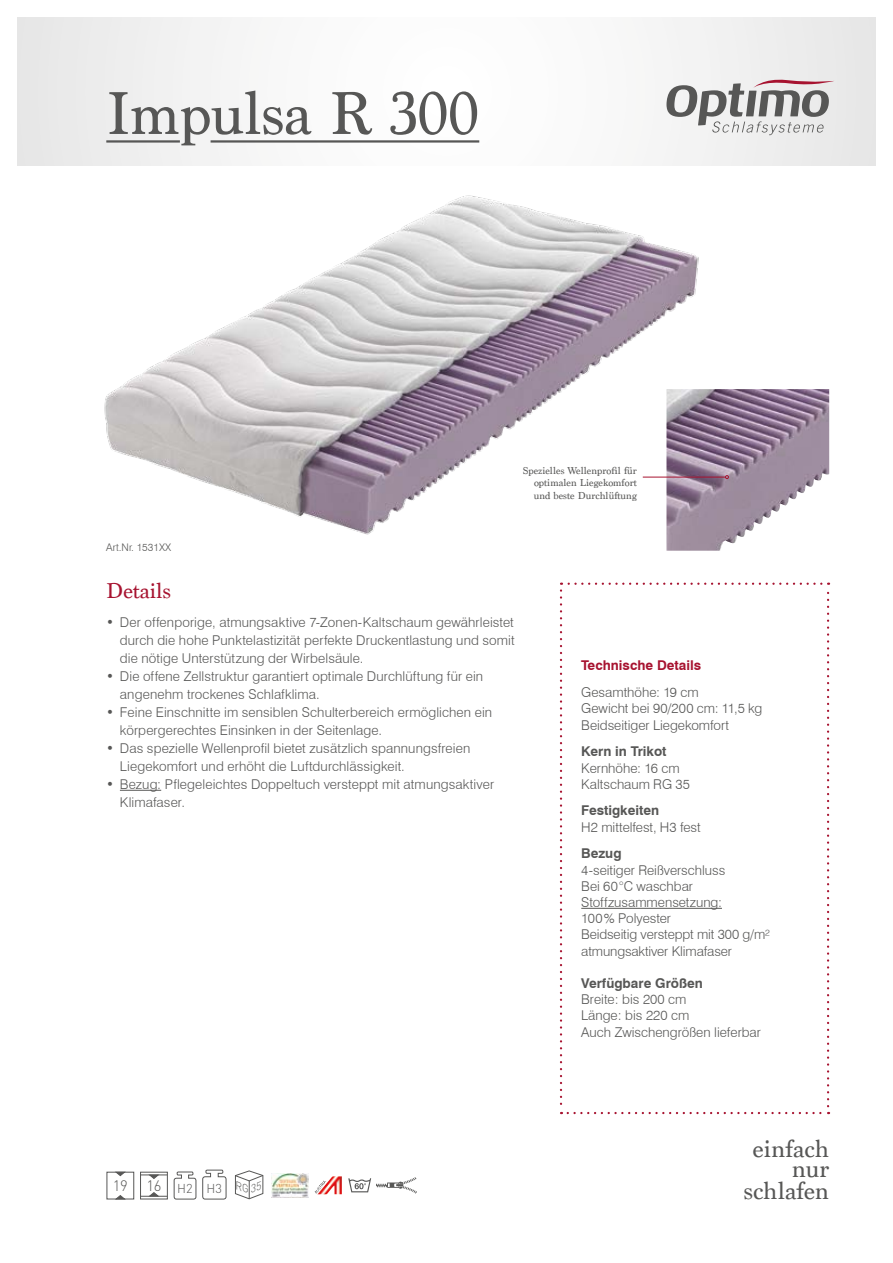
<style>
.page{position:relative;width:893px;height:1263px;background:#fff}
.page>*{position:absolute;margin:0;border:0;box-sizing:border-box;transform-origin:0 0}
.t1{font:63px "Marion";letter-spacing:-.01em;color:#575756}
.t2{font:25.5px/19.4px "Marion";color:#575756;text-align:right}
.t3{font:22.5px "Marion";color:#a71330}
.t4{font:300 15px "DIN";color:#575756}
.t5{font:300 13.5px/16.2px "Swiss 721 BT";letter-spacing:.005em;color:#575756}
.t6{font:700 13.5px "Swiss 721 BT";color:#575756}
.t7{font:700 13.5px "Swiss 721 BT";color:#a71330}
.t8{font:300 12.75px "DIN";color:#575756}
.t9{font:10.5px/12.6px "Marion";color:#575756;text-align:justify}
.t10{font:300 10.5px "Swiss 721 BT";color:#575756}
</style>
<div class="page">
<div style="left:17px;top:17px;width:859px;height:149px;background:linear-gradient(to right,#f4f4f4,#f4f4f4)"></div>
<svg style="left:666px;top:78px;width:168px;height:57px"></svg>
<hr style="left:106px;top:140px;width:74px;height:3px;background:#575756">
<hr style="left:211px;top:140px;width:268px;height:3px;background:#575756">
<hr style="left:120px;top:790px;width:41px;height:1px;background:#575756">
<div style="left:140px;top:1172px;width:28px;height:27px;border:1px solid #575756"></div>
<svg style="left:140px;top:1175px;width:27px;height:4px"></svg>
<svg style="left:140px;top:1192px;width:27px;height:5px"></svg>
<img style="left:272px;top:1173px;width:36px;height:24px">
<svg style="left:328px;top:1176px;width:5px;height:6px"></svg>
<div style="left:107px;top:1172px;width:27px;height:27px;border:1px solid #575756"></div>
<svg style="left:115px;top:1172px;width:10px;height:4px"></svg>
<svg style="left:115px;top:1195px;width:10px;height:4px"></svg>
<svg style="left:560px;top:583px;width:269px;height:531px"></svg>
<svg style="left:348px;top:1177px;width:69px;height:17px"></svg>
<img style="left:75px;top:165px;width:644px;height:370px">
<img style="left:666px;top:389px;width:163px;height:162px">
<hr style="left:643px;top:477px;width:82px;height:1px;background:#a71330">
<svg style="left:725px;top:475px;width:4px;height:4px"></svg>
<svg style="left:174px;top:1171px;width:22px;height:28px"></svg>
<svg style="left:202px;top:1170px;width:24px;height:29px"></svg>
<svg style="left:235px;top:1170px;width:28px;height:29px"></svg>
<h1 class="t1" style="left:106px;top:76px;width:374px">Impulsa R 300</h1>
<p class="t9" style="left:534px;top:464px;width:105px;text-indent:-11px">Spezielles Wellenprofil für optimalen Liegekomfort und beste Durchlüftung</p>
<p class="t10" style="left:106px;top:541px;width:67px">Art.Nr. 1531XX</p>
<h3 class="t3" style="left:106px;top:578px;width:66px">Details</h3>
<p class="t5" style="left:120px;top:613px;width:396px;line-height:18px;text-align:justify;text-indent:-14px">• Der offenporige, atmungsaktive 7-Zonen-Kaltschaum gewährleistet durch die hohe Punktelastizität perfekte Druckentlastung und somit die nötige Unterstützung der Wirbelsäule.</p>
<p class="t5" style="left:120px;top:667px;width:365px;line-height:18px;text-indent:-14px">• Die offene Zellstruktur garantiert optimale Durchlüftung für ein angenehm trockenes Schlafklima.</p>
<p class="t5" style="left:120px;top:703px;width:374px;line-height:18px;text-indent:-14px">• Feine Einschnitte im sensiblen Schulterbereich ermöglichen ein körpergerechtes Einsinken in der Seitenlage.</p>
<p class="t5" style="left:120px;top:739px;width:352px;line-height:18px;text-indent:-14px">• Das spezielle Wellenprofil bietet zusätzlich spannungsfreien<br>Liegekomfort und erhöht die Luftdurchlässigkeit.</p>
<p class="t5" style="left:120px;top:775px;width:376px;line-height:18px;text-indent:-14px">• Bezug: Pflegeleichtes Doppeltuch versteppt mit atmungsaktiver<br>Klimafaser.</p>
<p class="t7" style="left:581px;top:657px;width:121px">Technische Details</p>
<p class="t5" style="left:581px;top:684px;width:183px">Gesamthöhe: 19 cm<br>Gewicht bei 90/200 cm: 11,5 kg<br>Beidseitiger Liegekomfort</p>
<p class="t6" style="left:581px;top:743px;width:87px">Kern in Trikot</p>
<p class="t5" style="left:581px;top:759px;width:110px">Kernhöhe: 16 cm<br>Kaltschaum RG 35</p>
<p class="t6" style="left:581px;top:802px;width:79px">Festigkeiten</p>
<p class="t5" style="left:581px;top:818px;width:121px">H2 mittelfest, H3 fest</p>
<p class="t6" style="left:581px;top:845px;width:42px">Bezug</p>
<p class="t5" style="left:581px;top:861px;width:190px">4-seitiger Reißverschluss<br>Bei 60°C waschbar<br>Stoffzusammensetzung:<br>100% Polyester<br>Beidseitig versteppt mit 300 g/m² atmungsaktiver Klimafaser</p>
<p class="t6" style="left:581px;top:975px;width:123px">Verfügbare Größen</p>
<p class="t5" style="left:581px;top:991px;width:181px">Breite: bis 200 cm<br>Länge: bis 220 cm<br>Auch Zwischengrößen lieferbar</p>
<p class="t4" style="left:113px;top:1176px;width:50px">19 16</p>
<p class="t8" style="left:177px;top:1180px;width:46px">H2 H3</p>
<h2 class="t2" style="left:753px;top:1140px;width:78px">einfach nur</h2>
<h2 class="t2" style="left:744px;top:1181px;width:87px">schlafen</h2>
</div>
